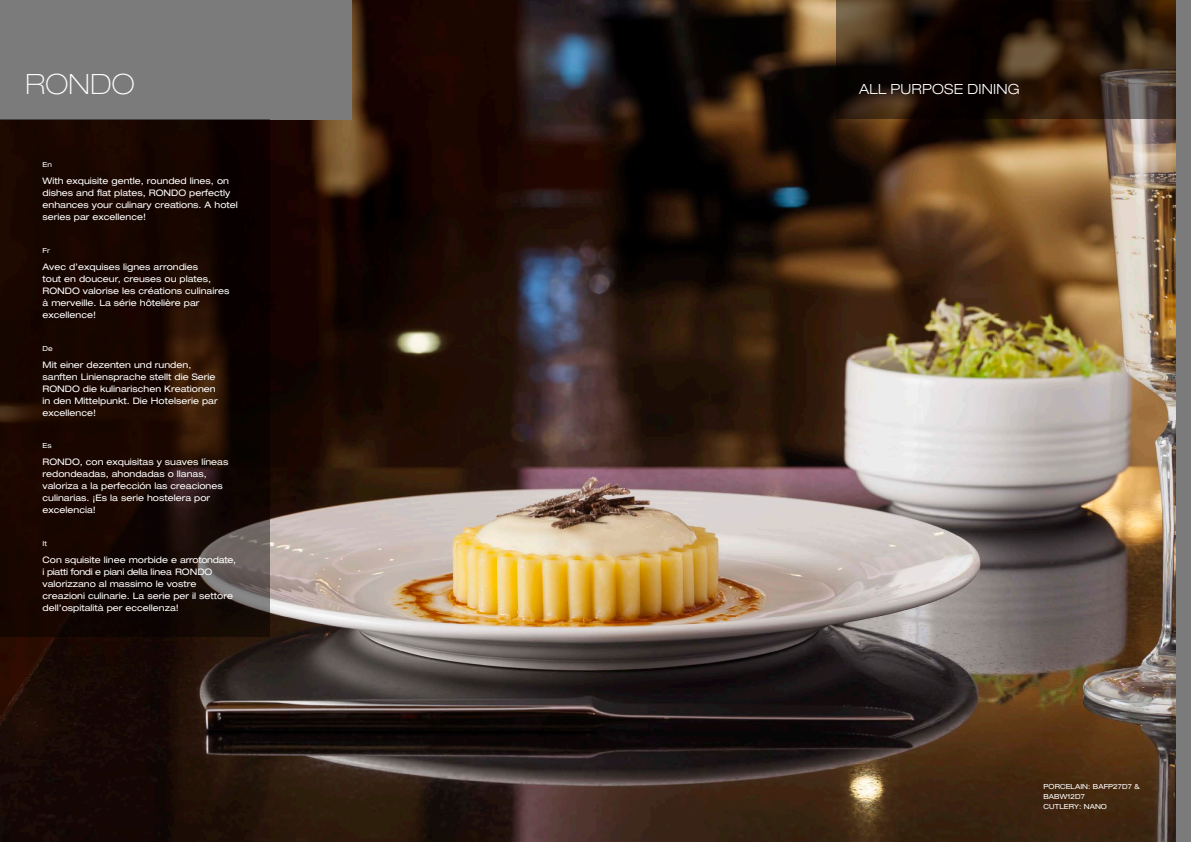
<style>
.page{position:relative;width:1191px;height:842px;background:#fff}
.page>*{position:absolute;margin:0;border:0;box-sizing:border-box;transform-origin:0 0}
.t1{font:100 expanded 28px "Helvetica Neue LT Pro";letter-spacing:.01em;color:#fff}
.t2{font:300 expanded 14px "Helvetica Neue LT Pro";letter-spacing:.015em;color:#fff}
.t3{font:expanded 9px/12px "Helvetica Neue LT Pro";color:#fff}
.t4{font:expanded 7px/10px "Helvetica Neue LT Pro";color:#fff}
</style>
<div class="page">
<img style="left:0;top:0;width:1176px;height:842px">
<svg style="left:836px;top:0;width:340px;height:119px"></svg>
<div style="left:0;top:0;width:351px;height:119px;background:#7c7b7b"></div>
<div style="left:1176px;top:0;width:15px;height:842px;background:#7c7b7b"></div>
<svg style="left:0;top:119px;width:269px;height:517px;fill:#190600"></svg>
<h1 class="t1" style="left:26px;top:67px;width:111px">RONDO</h1>
<h2 class="t2" style="left:859px;top:80px;width:162px">ALL PURPOSE DINING</h2>
<p class="t4" style="left:43px;top:160px;width:11px">En</p>
<p class="t3" style="left:43px;top:175px;width:197px">With exquisite gentle, rounded lines, on dishes and flat plates, RONDO perfectly enhances your culinary creations. A hotel series par excellence!</p>
<p class="t4" style="left:43px;top:245px;width:9px">Fr</p>
<p class="t3" style="left:43px;top:261px;width:188px">Avec d’exquises lignes arrondies<br>tout en douceur, creuses ou plates,<br>RONDO valorise les créations culinaires à merveille. La série hôtelière par excellence!</p>
<p class="t4" style="left:43px;top:343px;width:12px">De</p>
<p class="t3" style="left:43px;top:358px;width:177px">Mit einer dezenten und runden, sanften Liniensprache stellt die Serie<br>RONDO die kulinarischen Kreationen in den Mittelpunkt. Die Hotelserie par excellence!</p>
<p class="t4" style="left:43px;top:441px;width:11px">Es</p>
<p class="t3" style="left:43px;top:456px;width:187px">RONDO, con exquisitas y suaves líneas redondeadas, ahondadas o llanas, valoriza a la perfección las creaciones culinarias. ¡Es la serie hostelera por excelencia!</p>
<p class="t4" style="left:43px;top:538px;width:6px">It</p>
<p class="t3" style="left:43px;top:553px;width:195px">Con squisite linee morbide e arrotondate, i piatti fondi e piani della linea RONDO valorizzano al massimo le vostre creazioni culinarie. La serie per il settore dell’ospitalità per eccellenza!</p>
<p class="t4" style="left:1043px;top:782px;width:98px">PORCELAIN: BAFP27D7 &amp;<br>BABW12D7<br>CUTLERY: NANO</p>
</div>
